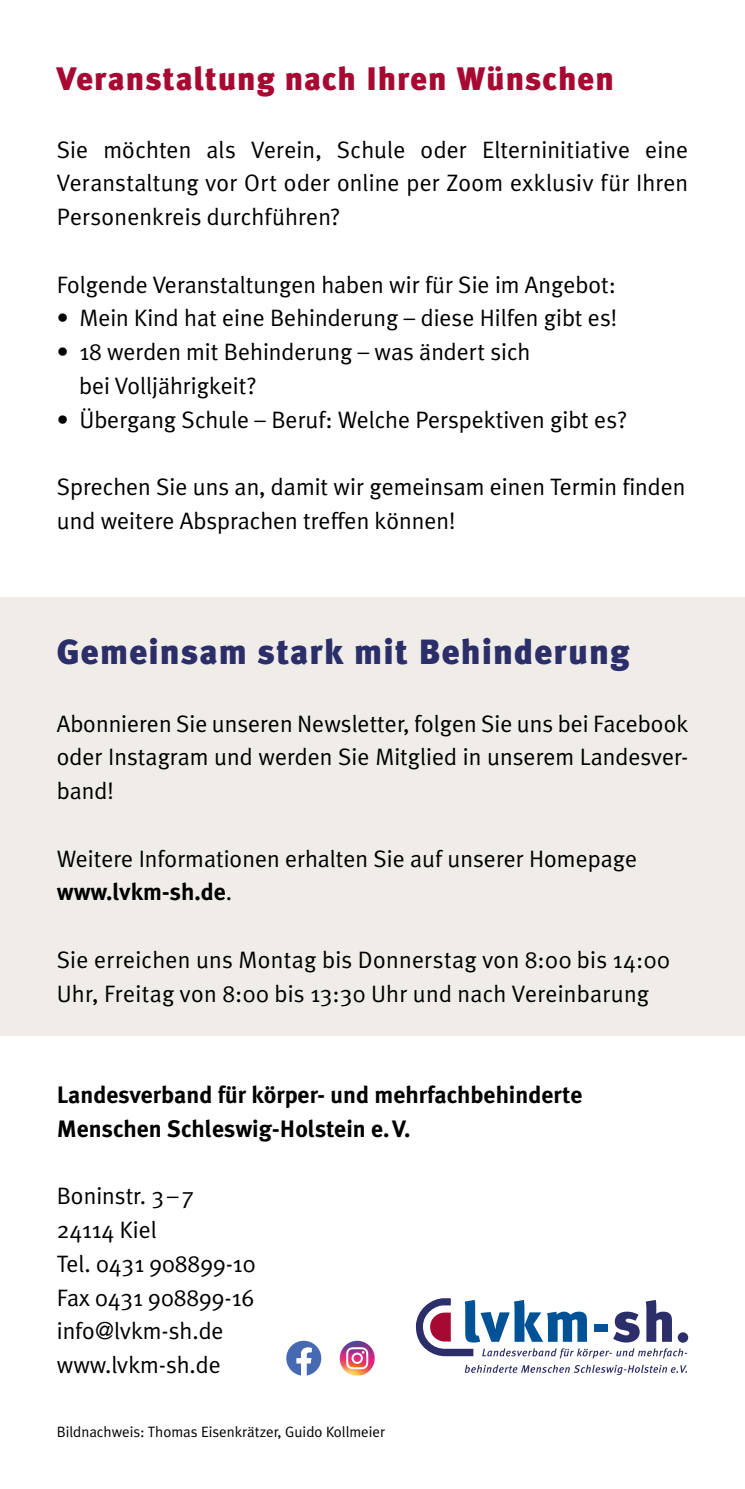
<style>
.page{position:relative;width:745px;height:1489px;background:#fff}
.page>*{position:absolute;margin:0;border:0;box-sizing:border-box;transform-origin:0 0}
.Ü1{font:900 35px "Meta Plus";letter-spacing:.035em;color:#2b2e69}
.Ü1-2{font:900 32.5px "Meta Plus";letter-spacing:.03em;color:#a70932}
.Fließ{font:23.75px/33.8px "Meta Plus Normal";color:#000}
.Ü1-3{font:700 23.75px/33.8px "Meta Plus";color:#000}
.Fließ-2{font:15px "Meta Plus Normal";color:#000}
.s1{font-family:"Meta Plus";font-weight:700}
</style>
<div class="page">
<div style="left:0;top:596px;width:744px;height:439px;background:#f0ede9"></div>
<div style="left:677px;top:1332px;width:10px;height:10px;background:#2b2e69;border-radius:50%"></div>
<svg style="left:464px;top:1364px;width:222px;height:10px"></svg>
<svg style="left:415px;top:1298px;width:271px;height:60px"></svg>
<svg style="left:286px;top:1340px;width:35px;height:35px"></svg>
<img style="left:339px;top:1340px;width:35px;height:35px">
<svg style="left:346px;top:1347px;width:22px;height:22px"></svg>
<p class="Ü1-2" style="left:57px;top:60px;width:558px">Veranstaltung nach Ihren Wünschen</p>
<p class="Fließ" style="left:57px;top:132px;width:632px;text-align:justify">Sie möchten als Verein, Schule oder Elterninitiative eine Veranstaltung vor Ort oder online per Zoom exklusiv für Ihren Personenkreis durchführen?</p>
<p class="Fließ" style="left:57px;top:267px;width:560px">Folgende Veranstaltungen haben wir für Sie im Angebot:</p>
<p class="Fließ" style="left:57px;top:301px;width:561px">• Mein Kind hat eine Behinderung – diese Hilfen gibt es!</p>
<p class="Fließ" style="left:57px;top:335px;width:475px">• 18 werden mit Behinderung – was ändert sich</p>
<p class="Fließ" style="left:79px;top:368px;width:179px">bei Volljährigkeit?</p>
<p class="Fließ" style="left:57px;top:402px;width:571px">• Übergang Schule – Beruf: Welche Perspektiven gibt es?</p>
<p class="Fließ" style="left:57px;top:470px;width:629px">Sprechen Sie uns an, damit wir gemeinsam einen Termin finden und weitere Absprachen treffen können!</p>
<p class="Ü1" style="left:57px;top:631px;width:574px">Gemeinsam stark mit Behinderung</p>
<p class="Fließ" style="left:57px;top:706px;width:632px;text-align:justify">Abonnieren Sie unseren Newsletter, folgen Sie uns bei Facebook oder Instagram und werden Sie Mitglied in unserem Landesver&shy;band!</p>
<p class="Fließ" style="left:57px;top:841px;width:581px">Weitere Informationen erhalten Sie auf unserer Homepage <span class="s1">www.lvkm-sh.de</span>.</p>
<p class="Fließ" style="left:57px;top:942px;width:614px">Sie erreichen uns Montag bis Donnerstag von 8:00 bis 14:00<br>Uhr, Freitag von 8:00 bis 13:30 Uhr und nach Vereinbarung</p>
<p class="Ü1-3" style="left:57px;top:1077px;width:527px">Landesverband für körper- und mehrfachbehinderte<br>Menschen Schleswig-Holstein e.V.</p>
<p class="Fließ" style="left:57px;top:1178px;width:139px">Boninstr. 3–7<br>24114 Kiel</p>
<p class="Fließ" style="left:57px;top:1246px;width:200px">Tel. 0431 908899-10<br>Fax 0431 908899-16</p>
<p class="Fließ" style="left:57px;top:1313px;width:168px">info@lvkm-sh.de www.lvkm-sh.de</p>
<p class="Fließ-2" style="left:57px;top:1422px;width:330px">Bildnachweis: Thomas Eisenkrätzer, Guido Kollmeier</p>
</div>
